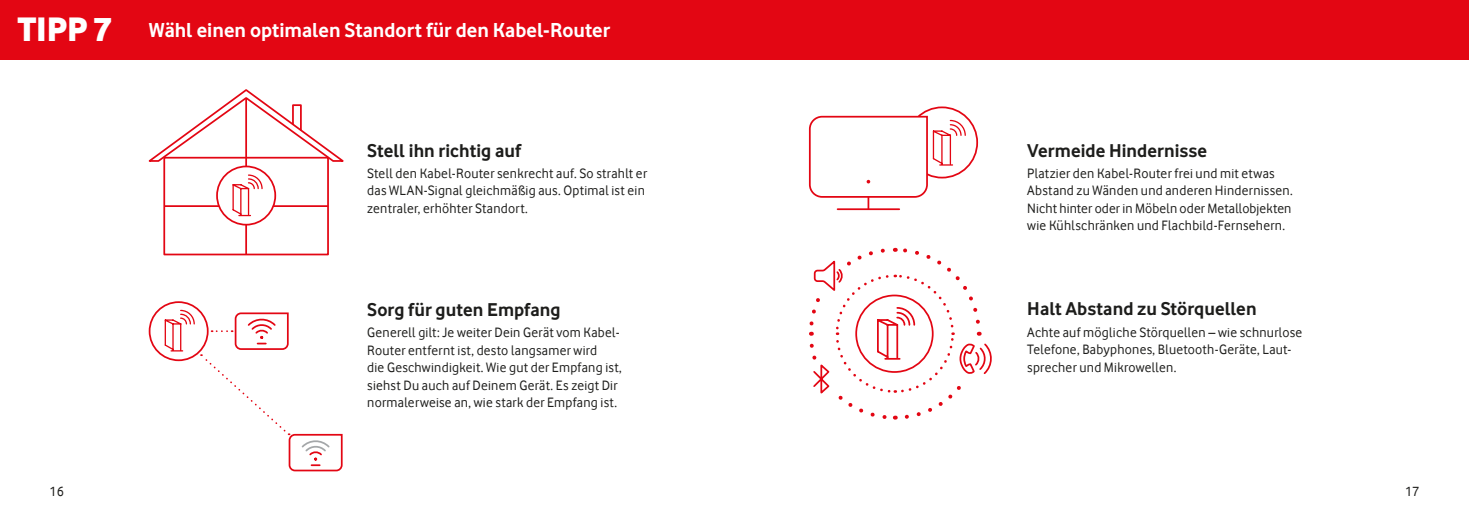
<style>
.page{position:relative;width:1469px;height:521px;background:#fff}
.page>*{position:absolute;margin:0;border:0;box-sizing:border-box;transform-origin:0 0}
.t1{font:700 21px "Vodafone Rg";color:#fff}
.t2{font:700 19.25px "Vodafone Rg";color:#1d1d1b}
.t3{font:14px/17.5px "Vodafone Rg";letter-spacing:.02em;color:#1d1d1b}
.s1{font-family:"Vodafone Ex B";font-weight:400;font-size:35px}
</style>
<div class="page">
<div style="left:0;top:0;width:1468px;height:60px;background:#e30613"></div>
<div style="left:149px;top:301px;width:60px;height:60px;border:2px solid #e30613;border-radius:50%"></div>
<div style="left:163px;top:157px;width:166px;height:98px;border:2px solid #e30613"></div>
<hr style="left:165px;top:205px;width:162px;height:2px;background:#e30613">
<hr style="left:245px;top:99px;width:2px;height:155px;background:#e30613">
<div style="left:217px;top:166px;width:58px;height:59px;background:#fff;border-radius:50%"></div>
<svg style="left:232px;top:174px;width:31px;height:43px"></svg>
<div style="left:216px;top:166px;width:60px;height:60px;border:2px solid #e30613;border-radius:50%"></div>
<svg style="left:148px;top:89px;width:196px;height:74px"></svg>
<svg style="left:809px;top:247px;width:183px;height:173px"></svg>
<svg style="left:907px;top:107px;width:70px;height:71px"></svg>
<div style="left:906px;top:106px;width:72px;height:72px;border:2px solid #e30613;border-radius:50%"></div>
<hr style="left:837px;top:208px;width:62px;height:2px;background:#e30613">
<svg style="left:808px;top:115px;width:158px;height:94px"></svg>
<svg style="left:163px;top:309px;width:180px;height:163px"></svg>
<h1 class="t1" style="left:17px;top:18px;width:594px"><span class="s1">TIPP 7</span> Wähl einen optimalen Standort für den Kabel-Router</h1>
<h2 class="t2" style="left:367px;top:139px;width:155px">Stell ihn richtig auf</h2>
<p class="t3" style="left:367px;top:164px;width:281px">Stell den Kabel-Router senkrecht auf. So strahlt er das WLAN-Signal gleichmäßig aus. Optimal ist ein zentraler, erhöhter Standort.</p>
<h2 class="t2" style="left:367px;top:298px;width:195px">Sorg für guten Empfang</h2>
<p class="t3" style="left:367px;top:324px;width:256px">Generell gilt: Je weiter Dein Gerät vom Kabel-Router entfernt ist, desto langsamer wird<br>die Geschwindigkeit. Wie gut der Empfang ist, siehst Du auch auf Deinem Gerät. Es zeigt Dir normalerweise an, wie stark der Empfang ist.</p>
<h2 class="t2" style="left:1027px;top:139px;width:181px">Vermeide Hindernisse</h2>
<p class="t3" style="left:1027px;top:164px;width:267px">Platzier den Kabel-Router frei und mit etwas Abstand zu Wänden und anderen Hindernissen.<br>Nicht hinter oder in Möbeln oder Metallobjekten wie Kühlschränken und Flachbild-Fernsehern.</p>
<h2 class="t2" style="left:1027px;top:298px;width:231px">Halt Abstand zu Störquellen</h2>
<p class="t3" style="left:1027px;top:323px;width:276px">Achte auf mögliche Störquellen – wie schnurlose<br>Telefone, Babyphones, Bluetooth-Geräte, Laut&shy;sprecher und Mikrowellen.</p>
<p class="t3" style="left:50px;top:483px;width:16px">16</p>
<p class="t3" style="left:1404px;top:483px;width:16px">17</p>
</div>
